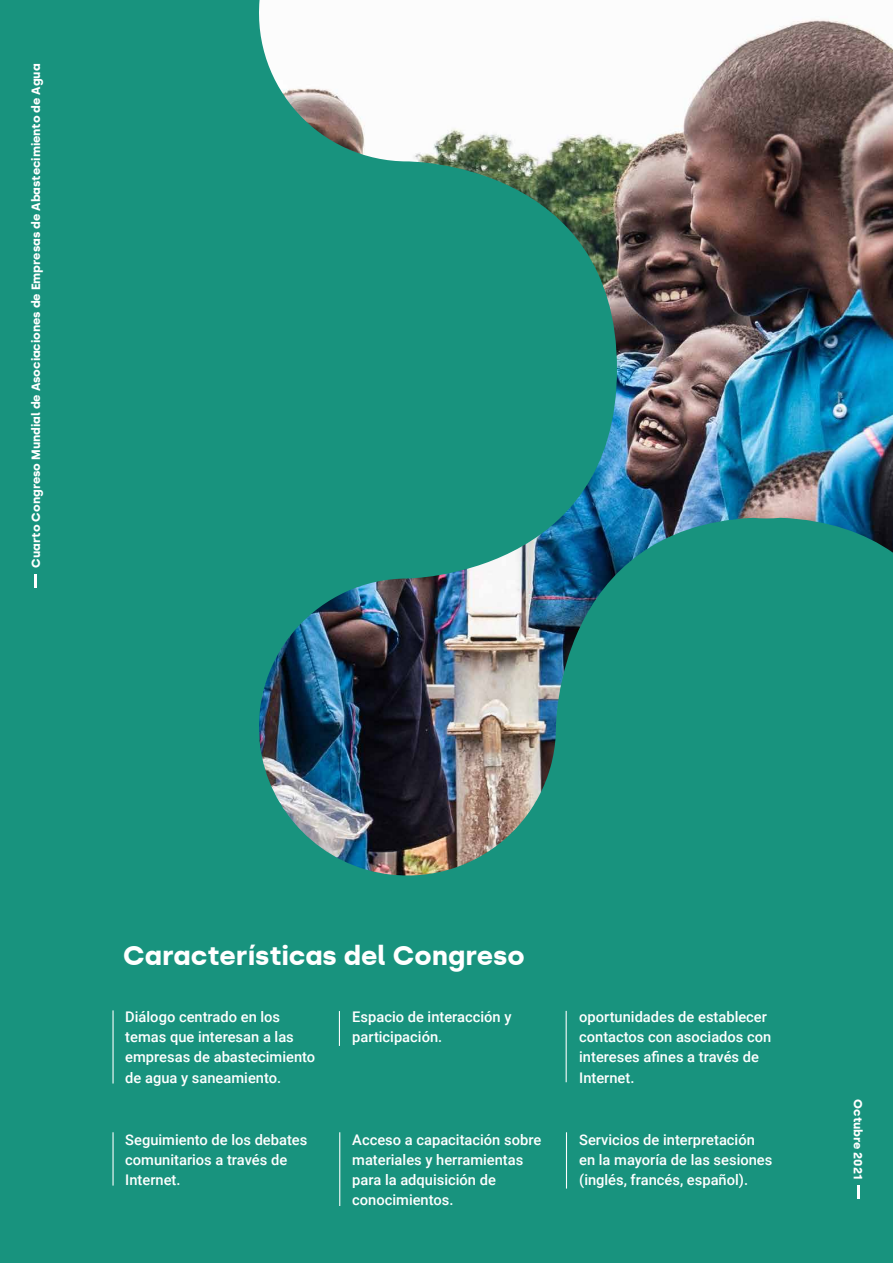
<style>
.page{position:relative;width:893px;height:1263px;background:#18937e}
.page>*{position:absolute;margin:0;border:0;box-sizing:border-box;transform-origin:0 0}
.t1{font:700 27px "Silka";color:#fff}
.t2{font:500 14.7px/20.1px "Roboto";color:#fff}
.t3{font:700 12px "Silka";color:#fff}
</style>
<div class="page">
<img style="left:259px;top:0;width:634px;height:876px">
<svg style="left:35px;top:574px;width:2px;height:13px"></svg>
<svg style="left:857px;top:1185px;width:2px;height:14px"></svg>
<hr style="left:112px;top:1010px;width:2px;height:73px;background:#fff">
<hr style="left:339px;top:1011px;width:1px;height:35px;background:#fff">
<hr style="left:566px;top:1011px;width:1px;height:71px;background:#fff">
<hr style="left:112px;top:1132px;width:2px;height:53px;background:#fff">
<hr style="left:339px;top:1132px;width:1px;height:74px;background:#fff">
<hr style="left:566px;top:1132px;width:1px;height:56px;background:#fff">
<p class="t3" style="left:29px;top:568px;width:505px;rotate:-90deg">Cuarto Congreso Mundial de Asociaciones de Empresas de Abastecimiento de Agua</p>
<h1 class="t1" style="left:123px;top:939px;width:403px">Características del Congreso</h1>
<p class="t2" style="left:125px;top:1006px;width:191px">Diálogo centrado en los temas que interesan a las empresas de abastecimiento de agua y saneamiento.</p>
<p class="t2" style="left:352px;top:1006px;width:161px">Espacio de interacción y participación.</p>
<p class="t2" style="left:579px;top:1006px;width:194px">oportunidades de establecer contactos con asociados con intereses afines a través de<br>Internet.</p>
<p class="t2" style="left:125px;top:1129px;width:184px">Seguimiento de los debates comunitarios a través de<br>Internet.</p>
<p class="t2" style="left:352px;top:1129px;width:190px">Acceso a capacitación sobre materiales y herramientas para la adquisición de conocimientos.</p>
<p class="t2" style="left:579px;top:1129px;width:195px">Servicios de interpretación en la mayoría de las sesiones (inglés, francés, español).</p>
<p class="t3" style="left:865px;top:1099px;width:82px;rotate:90deg">Octubre 2021</p>
</div>
